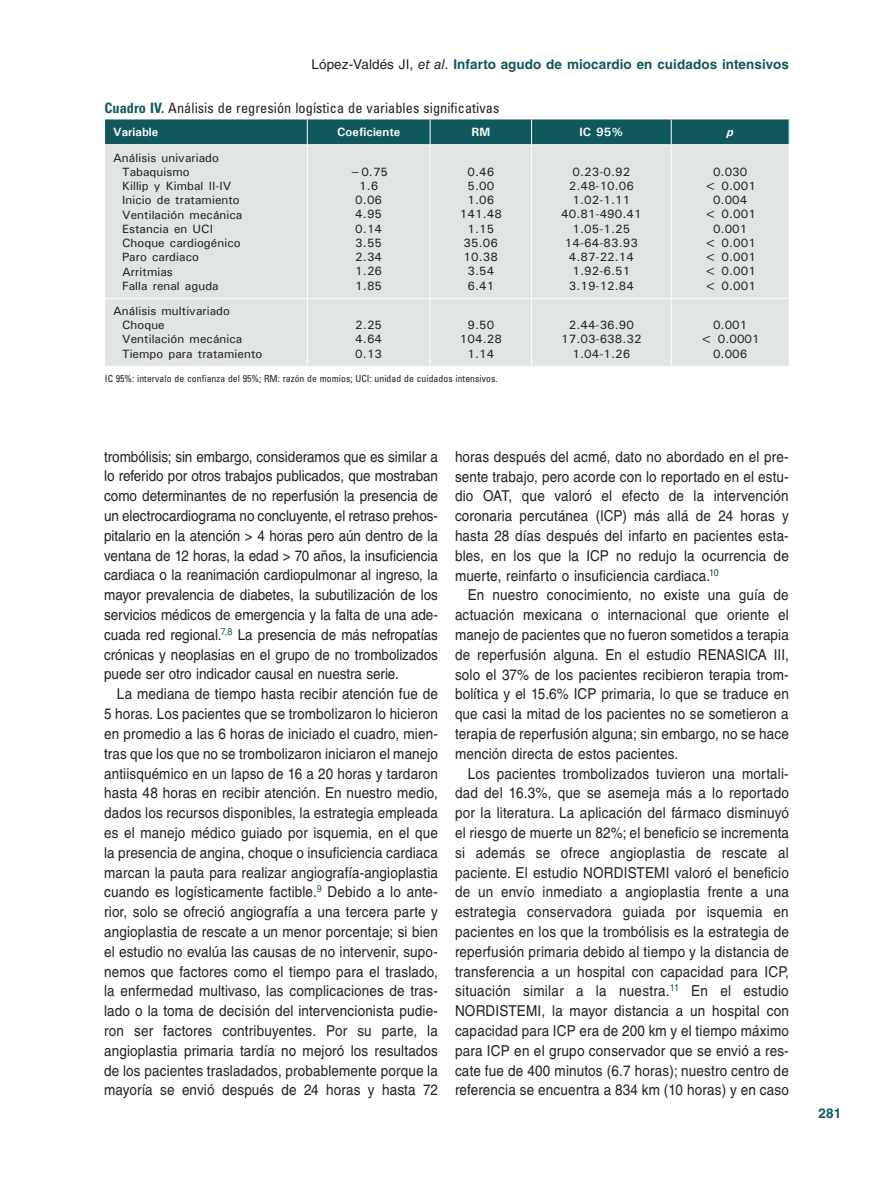
<style>
.page{position:relative;width:893px;height:1191px;background:#fff}
.page>*{position:absolute;margin:0;border:0;box-sizing:border-box;transform-origin:0 0}
.t1{font:15px/19.8px "Helvetica LT Std";letter-spacing:.01em;color:#231f20;text-align:justify;scale:.9 1}
.t2{font:condensed 14.25px "Univers LT Std";letter-spacing:.005em;color:#231f20}
.t3{font:700 13.5px "Helvetica LT Std";letter-spacing:.005em;color:#10585b}
.t4{font:500 12px/14.2px "Univers";letter-spacing:.005em;color:#231f20;text-align:center}
.t5{font:700 12px "Univers";letter-spacing:.005em;color:#fff}
.t6{font:italic 700 12px "Univers";color:#fff}
.t7{font:condensed 9.75px "Univers LT Std";letter-spacing:.005em;color:#231f20}
.s1{font-weight:400;color:#231f20}
.s2{font-weight:400;font-style:italic;color:#231f20}
.s3{font-weight:700;color:#10585b}
</style>
<div class="page">
<div style="left:105px;top:145px;width:684px;height:221px;background:#e0e4e5"></div>
<hr style="left:307px;top:145px;width:1px;height:153px;background:#fff">
<hr style="left:430px;top:145px;width:1px;height:153px;background:#fff">
<hr style="left:531px;top:145px;width:1px;height:153px;background:#fff">
<hr style="left:671px;top:145px;width:1px;height:153px;background:#fff">
<svg style="left:104px;top:119px;width:686px;height:26px;background:#1d6164"></svg>
<hr style="left:105px;top:298px;width:202px;height:1px;background:#fff">
<hr style="left:307px;top:298px;width:123px;height:1px;background:#fff">
<hr style="left:307px;top:299px;width:1px;height:67px;background:#fff">
<hr style="left:430px;top:298px;width:102px;height:1px;background:#fff">
<hr style="left:430px;top:299px;width:1px;height:67px;background:#fff">
<hr style="left:532px;top:298px;width:139px;height:1px;background:#fff">
<hr style="left:531px;top:299px;width:1px;height:67px;background:#fff">
<hr style="left:671px;top:298px;width:118px;height:1px;background:#fff">
<hr style="left:671px;top:299px;width:1px;height:67px;background:#fff">
<p class="t3" style="left:312px;top:56px;width:479px"><span class="s1">López-Valdés JI,</span> <span class="s2">et al</span><span class="s1">.</span> Infarto agudo de miocardio en cuidados intensivos</p>
<p class="t2" style="left:105px;top:99px;width:396px"><span class="s3">Cuadro IV.</span> Análisis de regresión logística de variables significativas</p>
<p class="t5" style="left:113px;top:124px;width:47px">Variable</p>
<p class="t5" style="left:337px;top:124px;width:65px">Coeficiente</p>
<p class="t5" style="left:471px;top:124px;width:20px">RM</p>
<p class="t5" style="left:579px;top:124px;width:46px">IC 95%</p>
<p class="t6" style="left:727px;top:124px;width:8px">p</p>
<p class="t4" style="left:122px;top:150px;width:122px;text-align:left;text-indent:-9px">Análisis univariado<br>Tabaquismo<br>Killip y Kimbal II‑IV<br>Inicio de tratamiento<br>Ventilación mecánica<br>Estancia en UCI<br>Choque cardiogénico<br>Paro cardiaco<br>Arritmias<br>Falla renal aguda</p>
<p class="t4" style="left:349px;top:164px;width:40px">−0.75<br>1.6<br>0.06<br>4.95<br>0.14<br>3.55<br>2.34<br>1.26<br>1.85</p>
<p class="t4" style="left:460px;top:164px;width:44px">0.46<br>5.00<br>1.06<br>141.48<br>1.15<br>35.06<br>10.38<br>3.54<br>6.41</p>
<p class="t4" style="left:561px;top:164px;width:82px">0.23‑0.92<br>2.48‑10.06<br>1.02‑1.11<br>40.81‑490.41<br>1.05‑1.25<br>14‑64‑83.93<br>4.87‑22.14<br>1.92‑6.51<br>3.19‑12.84</p>
<p class="t4" style="left:704px;top:164px;width:53px">0.030<br>&lt; 0.001<br>0.004<br>&lt; 0.001<br>0.001<br>&lt; 0.001 &lt; 0.001 &lt; 0.001 &lt; 0.001</p>
<p class="t4" style="left:122px;top:303px;width:142px;text-align:left;text-indent:-9px">Análisis multivariado<br>Choque<br>Ventilación mecánica<br>Tiempo para tratamiento</p>
<p class="t4" style="left:355px;top:317px;width:28px;text-align:justify">2.25<br>4.64<br>0.13</p>
<p class="t4" style="left:460px;top:317px;width:44px">9.50<br>104.28<br>1.14</p>
<p class="t4" style="left:561px;top:317px;width:82px">2.44‑36.90<br>17.03‑638.32<br>1.04‑1.26</p>
<p class="t4" style="left:701px;top:317px;width:61px">0.001<br>&lt; 0.0001<br>0.006</p>
<p class="t7" style="left:105px;top:372px;width:394px">IC 95%: intervalo de confianza del 95%; RM: razón de momios; UCI: unidad de cuidados intensivos.</p>
<p class="t1" style="left:104px;top:446px;width:372px">trombólisis; sin embargo, consideramos que es similar a lo referido por otros trabajos publicados, que mostraban como determinantes de no reperfusión la presencia de un electrocardiograma no concluyente, el retraso prehos&shy;pitalario en la atención &gt; 4 horas pero aún dentro de la ventana de 12 horas, la edad &gt; 70 años, la insuficiencia cardiaca o la reanimación cardiopulmonar al ingreso, la mayor prevalencia de diabetes, la subutilización de los servicios médicos de emergencia y la falta de una ade&shy;cuada red regional.<sup>7,8</sup> La presencia de más nefropatías crónicas y neoplasias en el grupo de no trombolizados puede ser otro indicador causal en nuestra serie.</p>
<p class="t1" style="left:104px;top:684px;width:372px;text-indent:13px">La mediana de tiempo hasta recibir atención fue de 5 horas. Los pacientes que se trombolizaron lo hicieron en promedio a las 6 horas de iniciado el cuadro, mien&shy;tras que los que no se trombolizaron iniciaron el manejo antiisquémico en un lapso de 16 a 20 horas y tardaron hasta 48 horas en recibir atención. En nuestro medio, dados los recursos disponibles, la estrategia empleada es el manejo médico guiado por isquemia, en el que la presencia de angina, choque o insuficiencia cardiaca marcan la pauta para realizar angiografía-angioplastia cuando es logísticamente factible.<sup>9</sup> Debido a lo ante&shy;rior, solo se ofreció angiografía a una tercera parte y angioplastia de rescate a un menor porcentaje; si bien el estudio no evalúa las causas de no intervenir, supo&shy;nemos que factores como el tiempo para el traslado, la enfermedad multivaso, las complicaciones de tras&shy;lado o la toma de decisión del intervencionista pudie&shy;ron ser factores contribuyentes. Por su parte, la angioplastia primaria tardía no mejoró los resultados de los pacientes trasladados, probablemente porque la mayoría se envió después de 24 horas y hasta 72</p>
<p class="t1" style="left:455px;top:446px;width:372px">horas después del acmé, dato no abordado en el pre&shy;sente trabajo, pero acorde con lo reportado en el estu&shy;dio OAT, que valoró el efecto de la intervención coronaria percutánea (ICP) más allá de 24 horas y hasta 28 días después del infarto en pacientes esta&shy;bles, en los que la ICP no redujo la ocurrencia de muerte, reinfarto o insuficiencia cardiaca.<sup>10</sup></p>
<p class="t1" style="left:455px;top:585px;width:372px;text-indent:13px">En nuestro conocimiento, no existe una guía de actuación mexicana o internacional que oriente el manejo de pacientes que no fueron sometidos a terapia de reperfusión alguna. En el estudio RENASICA III, solo el 37% de los pacientes recibieron terapia trom&shy;bolítica y el 15.6% ICP primaria, lo que se traduce en que casi la mitad de los pacientes no se sometieron a terapia de reperfusión alguna; sin embargo, no se hace mención directa de estos pacientes.</p>
<p class="t1" style="left:455px;top:763px;width:373px;text-indent:13px">Los pacientes trombolizados tuvieron una mortali&shy;dad del 16.3%, que se asemeja más a lo reportado por la literatura. La aplicación del fármaco disminuyó el riesgo de muerte un 82%; el beneficio se incrementa si además se ofrece angioplastia de rescate al paciente. El estudio NORDISTEMI valoró el beneficio de un envío inmediato a angioplastia frente a una estrategia conservadora guiada por isquemia en pacientes en los que la trombólisis es la estrategia de reperfusión primaria debido al tiempo y la distancia de transferencia a un hospital con capacidad para ICP, situación similar a la nuestra.<sup>11</sup> En el estudio NORDISTEMI, la mayor distancia a un hospital con capacidad para ICP era de 200 km y el tiempo máximo para ICP en el grupo conservador que se envió a res&shy;cate fue de 400 minutos (6.7 horas); nuestro centro de referencia se encuentra a 834 km (10 horas) y en caso</p>
<p class="t3" style="left:819px;top:1104px;width:24px">281</p>
</div>
